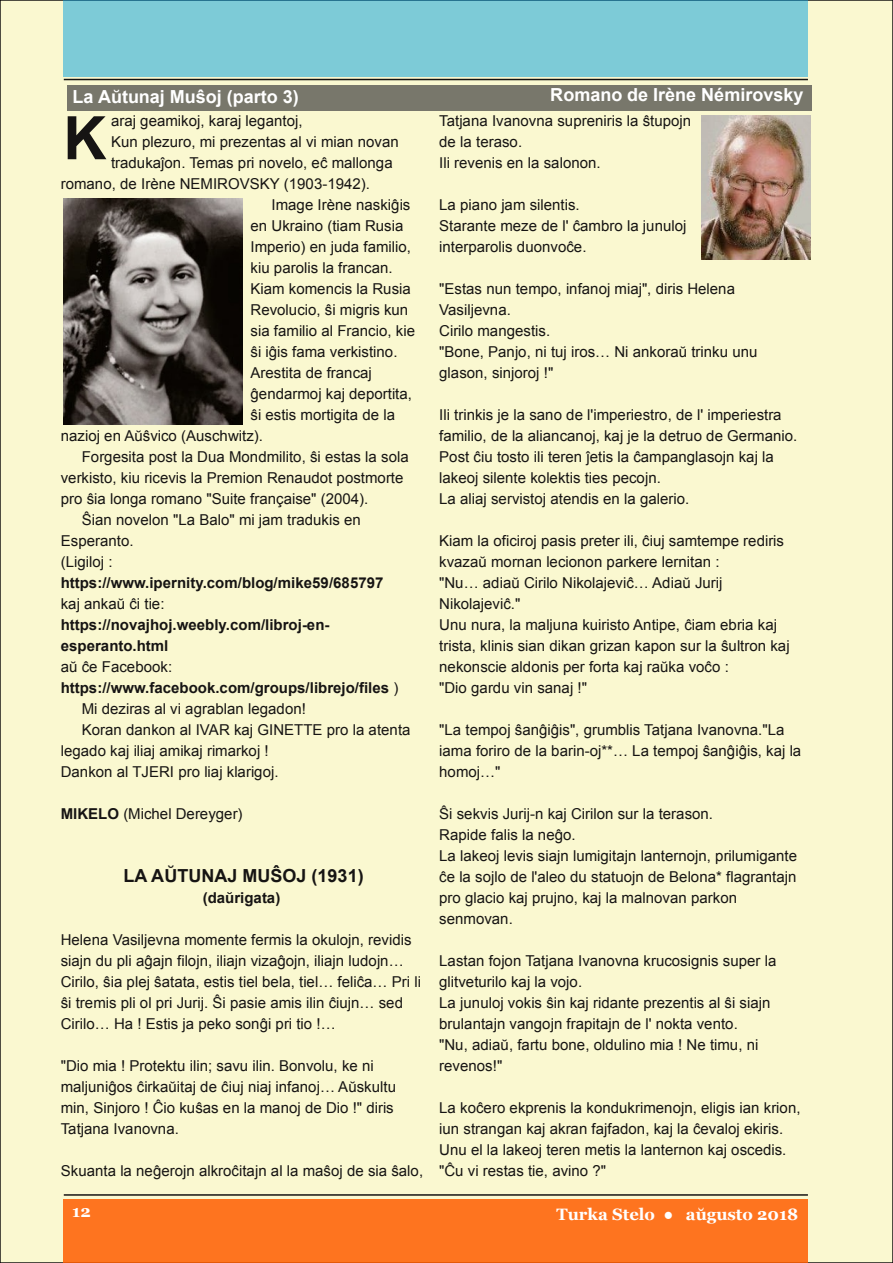
<style>
.page{position:relative;width:893px;height:1263px;background:#faf8d0}
.page>*{position:absolute;margin:0;border:0;box-sizing:border-box;transform-origin:0 0}
.t1{font:700 60px "Arial";color:#161413}
.t2{font:700 18px "Arial";color:#fff}
.t3{font:700 18px "Arial";color:#161413}
.t4{font:700 16.5px "Georgia";color:#fff}
.t5{font:15px/21px "Arial";letter-spacing:.005em;color:#161413}
.t6{font:700 15px/21px "Arial";color:#161413}
.s1{font-weight:400}
.s2{font-weight:700}
</style>
<div class="page">
<div style="left:64px;top:1199px;width:744px;height:64px;background:#fe741f"></div>
<hr style="left:64px;top:1194px;width:744px;height:2px;background:#161413">
<div style="left:64px;top:0;width:744px;height:77px;background:#7dcbd7"></div>
<hr style="left:64px;top:79px;width:744px;height:1px;background:#161413">
<div style="left:67px;top:85px;width:745px;height:26px;background:#78776b"></div>
<img style="left:702px;top:115px;width:109px;height:145px">
<img style="left:64px;top:198px;width:179px;height:227px">
<p class="t2" style="left:73px;top:87px;width:228px">La Aŭtunaj Muŝoj (parto 3)</p>
<p class="t2" style="left:550px;top:85px;width:255px">Romano de Irène Némirovsky</p>
<p class="t5" style="left:111px;top:110px;width:193px">araj geamikoj, karaj legantoj,</p>
<p class="t5" style="left:111px;top:131px;width:289px">Kun plezuro, mi prezentas al vi mian novan</p>
<p class="t5" style="left:111px;top:152px;width:283px">tradukaĵon. Temas pri novelo, eĉ mallonga</p>
<p class="t5" style="left:61px;top:173px;width:311px">romano, de Irène NEMIROVSKY (1903-1942).</p>
<p class="t5" style="left:272px;top:194px;width:140px">Image Irène naskiĝis</p>
<p class="t5" style="left:251px;top:215px;width:154px">en Ukraino (tiam Rusia</p>
<p class="t5" style="left:251px;top:236px;width:162px">Imperio) en juda familio,</p>
<p class="t5" style="left:251px;top:257px;width:144px">kiu parolis la francan.</p>
<p class="t5" style="left:251px;top:278px;width:162px">Kiam komencis la Rusia</p>
<p class="t5" style="left:251px;top:299px;width:159px">Revolucio, ŝi migris kun</p>
<p class="t5" style="left:251px;top:320px;width:166px">sia familio al Francio, kie</p>
<p class="t5" style="left:251px;top:341px;width:148px">ŝi iĝis fama verkistino.</p>
<p class="t5" style="left:251px;top:362px;width:123px">Arestita de francaj</p>
<p class="t5" style="left:251px;top:383px;width:163px">ĝendarmoj kaj deportita,</p>
<p class="t5" style="left:251px;top:404px;width:146px">ŝi estis mortigita de la</p>
<p class="t5" style="left:61px;top:425px;width:204px">nazioj en Aŭŝvico (Auschwitz).</p>
<p class="t5" style="left:82px;top:446px;width:328px">Forgesita post la Dua Mondmilito, ŝi estas la sola</p>
<p class="t5" style="left:61px;top:467px;width:344px">verkisto, kiu ricevis la Premion Renaudot postmorte</p>
<p class="t5" style="left:61px;top:488px;width:309px">pro ŝia longa romano "Suite française" (2004).</p>
<p class="t5" style="left:82px;top:509px;width:281px">Ŝian novelon "La Balo" mi jam tradukis en</p>
<p class="t5" style="left:61px;top:530px;width:74px">Esperanto.</p>
<p class="t5" style="left:61px;top:551px;width:53px">(Ligiloj :</p>
<p class="t6" style="left:61px;top:572px;width:324px">https://www.ipernity.com/blog/mike59/685797</p>
<p class="t5" style="left:61px;top:593px;width:105px">kaj ankaŭ ĉi tie:</p>
<p class="t6" style="left:61px;top:614px;width:270px">https://novajhoj.weebly.com/libroj-en&shy;esperanto.html</p>
<p class="t5" style="left:61px;top:656px;width:113px">aŭ ĉe Facebook:</p>
<p class="t6" style="left:61px;top:677px;width:339px">https://www.facebook.com/groups/librejo/files <span class="s1">)</span></p>
<p class="t5" style="left:82px;top:698px;width:226px">Mi deziras al vi agrablan legadon!</p>
<p class="t5" style="left:82px;top:719px;width:330px">Koran dankon al IVAR kaj GINETTE pro la atenta</p>
<p class="t5" style="left:61px;top:740px;width:209px">legado kaj iliaj amikaj rimarkoj !</p>
<p class="t5" style="left:61px;top:761px;width:219px">Dankon al TJERI pro liaj klarigoj.</p>
<p class="t5" style="left:61px;top:803px;width:183px"><span class="s2">MIKELO</span> (Michel Dereyger)</p>
<p class="t5" style="left:439px;top:110px;width:253px">Tatjana Ivanovna supreniris la ŝtupojn de la teraso.<br>Ili revenis en la salonon.</p>
<p class="t5" style="left:439px;top:194px;width:249px">La piano jam silentis.<br>Starante meze de l' ĉambro la junuloj interparolis duonvoĉe.</p>
<p class="t5" style="left:439px;top:278px;width:320px">"Estas nun tempo, infanoj miaj", diris Helena<br>Vasiljevna.<br>Cirilo mangestis.<br>"Bone, Panjo, ni tuj iros… Ni ankoraŭ trinku unu glason, sinjoroj !"</p>
<p class="t5" style="left:439px;top:404px;width:360px">Ili trinkis je la sano de l'imperiestro, de l' imperiestra familio, de la aliancanoj, kaj je la detruo de Germanio.<br>Post ĉiu tosto ili teren ĵetis la ĉampanglasojn kaj la lakeoj silente kolektis ties pecojn.<br>La aliaj servistoj atendis en la galerio.</p>
<p class="t5" style="left:439px;top:530px;width:352px">Kiam la oficiroj pasis preter ili, ĉiuj samtempe rediris kvazaŭ mornan lecionon parkere lernitan :<br>"Nu… adiaŭ Cirilo Nikolajeviĉ… Adiaŭ Jurij Nikolajeviĉ."<br>Unu nura, la maljuna kuiristo Antipe, ĉiam ebria kaj trista, klinis sian dikan grizan kapon sur la ŝultron kaj nekonscie aldonis per forta kaj raŭka voĉo :<br>"Dio gardu vin sanaj !"</p>
<p class="t5" style="left:439px;top:719px;width:364px">"La tempoj ŝanĝiĝis", grumblis Tatjana Ivanovna."La iama foriro de la barin-oj**… La tempoj ŝanĝiĝis, kaj la homoj…"</p>
<p class="t5" style="left:439px;top:803px;width:359px">Ŝi sekvis Jurij-n kaj Cirilon sur la terason.<br>Rapide falis la neĝo.<br>La lakeoj levis siajn lumigitajn lanternojn, prilumigante ĉe la sojlo de l'aleo du statuojn de Belona* flagrantajn pro glacio kaj prujno, kaj la malnovan parkon senmovan.</p>
<p class="t5" style="left:439px;top:950px;width:339px">Lastan fojon Tatjana Ivanovna krucosignis super la glitveturilo kaj la vojo.<br>La junuloj vokis ŝin kaj ridante prezentis al ŝi siajn brulantajn vangojn frapitajn de l' nokta vento.<br>"Nu, adiaŭ, fartu bone, oldulino mia ! Ne timu, ni revenos!"</p>
<p class="t5" style="left:439px;top:1097px;width:363px">La koĉero ekprenis la kondukrimenojn, eligis ian krion, iun strangan kaj akran fajfadon, kaj la ĉevaloj ekiris.<br>Unu el la lakeoj teren metis la lanternon kaj oscedis. "Ĉu vi restas tie, avino ?"</p>
<h1 class="t1" style="left:63px;top:105px;width:45px">K</h1>
<p class="t3" style="left:124px;top:865px;width:242px">LA AŬTUNAJ MUŜOJ (1931)</p>
<p class="t6" style="left:203px;top:887px;width:79px">(daŭrigata)</p>
<p class="t5" style="left:61px;top:929px;width:362px">Helena Vasiljevna momente fermis la okulojn, revidis siajn du pli aĝajn filojn, iliajn vizaĝojn, iliajn ludojn… Cirilo, ŝia plej ŝatata, estis tiel bela, tiel… feliĉa… Pri li ŝi tremis pli ol pri Jurij. Ŝi pasie amis ilin ĉiujn… sed Cirilo… Ha ! Estis ja peko sonĝi pri tio !…</p>
<p class="t5" style="left:61px;top:1055px;width:337px">"Dio mia ! Protektu ilin; savu ilin. Bonvolu, ke ni maljuniĝos ĉirkaŭitaj de ĉiuj niaj infanoj… Aŭskultu min, Sinjoro ! Ĉio kuŝas en la manoj de Dio !" diris Tatjana Ivanovna.</p>
<p class="t5" style="left:61px;top:1160px;width:364px">Skuanta la neĝerojn alkroĉitajn al la maŝoj de sia ŝalo,</p>
<p class="t4" style="left:72px;top:1201px;width:20px">12</p>
<p class="t4" style="left:557px;top:1204px;width:243px">Turka Stelo ● aŭgusto 2018</p>
</div>
